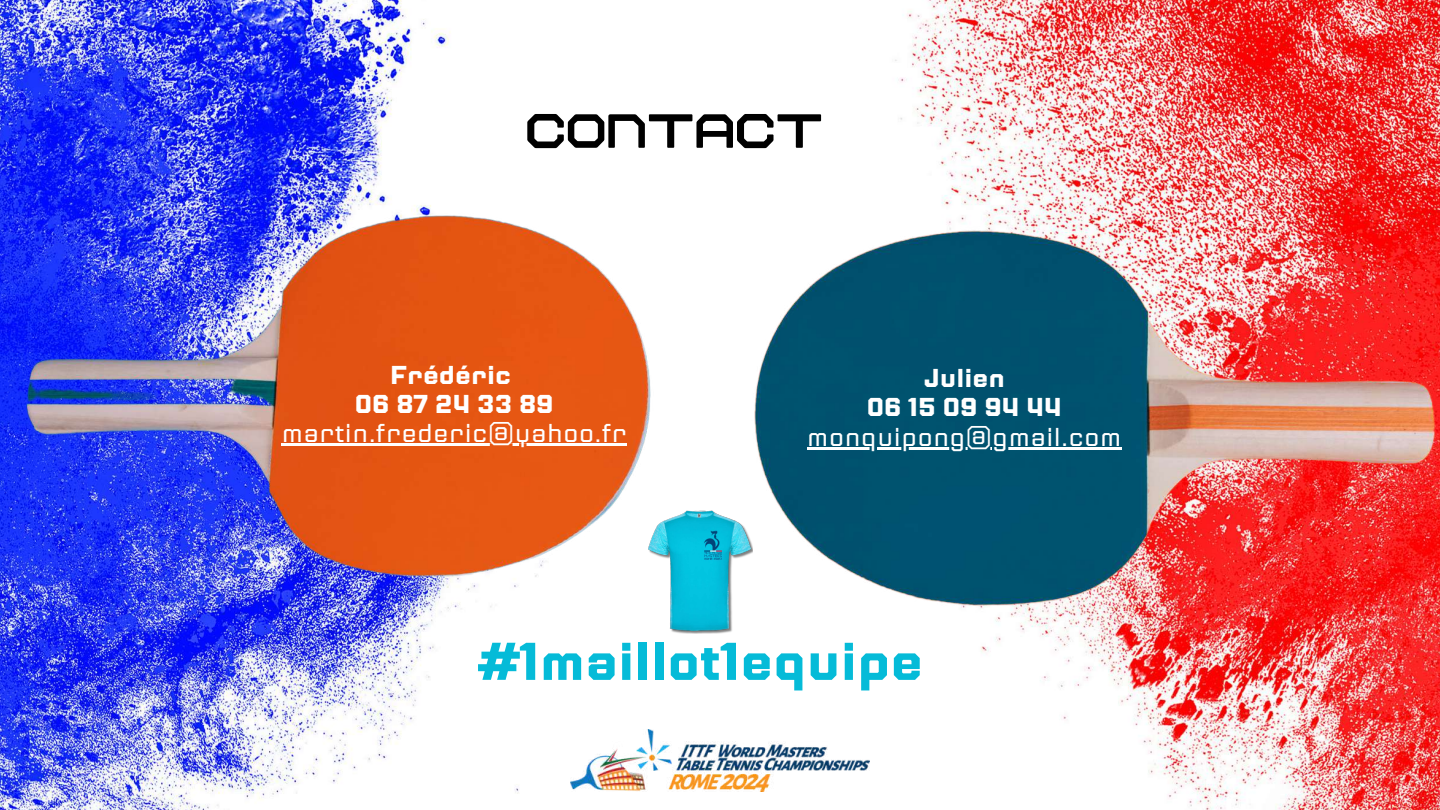
<style>
.page{position:relative;width:1440px;height:810px;background:#fff}
.page>*{position:absolute;margin:0;border:0;box-sizing:border-box;transform-origin:0 0}
.t1{font:500 67px "TT RQND Pro Beta";color:#000}
.t2{font:700 53px "Jaturat";color:#05bbd8}
.t3{font:25.9px "Jaturat";color:#fff}
.t4{font:700 25.9px/29.2px "Jaturat";color:#fff;text-align:center}
</style>
<div class="page">
<img style="left:0;top:0;width:1440px;height:810px">
<img style="left:570px;top:729px;width:300px;height:63px">
<hr style="left:281px;top:444px;width:346px;height:2px;background:#fff">
<img style="left:649px;top:511px;width:104px;height:123px">
<hr style="left:807px;top:447px;width:315px;height:2px;background:#fff">
<h1 class="t1" style="left:525px;top:81px;width:299px">CONTACT</h1>
<p class="t4" style="left:355px;top:361px;width:200px">Frédéric<br>06 87 24 33 89</p>
<p class="t3" style="left:281px;top:421px;width:347px">martin.frederic@yahoo.fr</p>
<p class="t4" style="left:867px;top:365px;width:197px">Julien<br>06 15 09 94 44</p>
<p class="t3" style="left:807px;top:425px;width:316px">monquipong@gmail.com</p>
<h2 class="t2" style="left:478px;top:637px;width:447px">#1maillot1equipe</h2>
</div>
